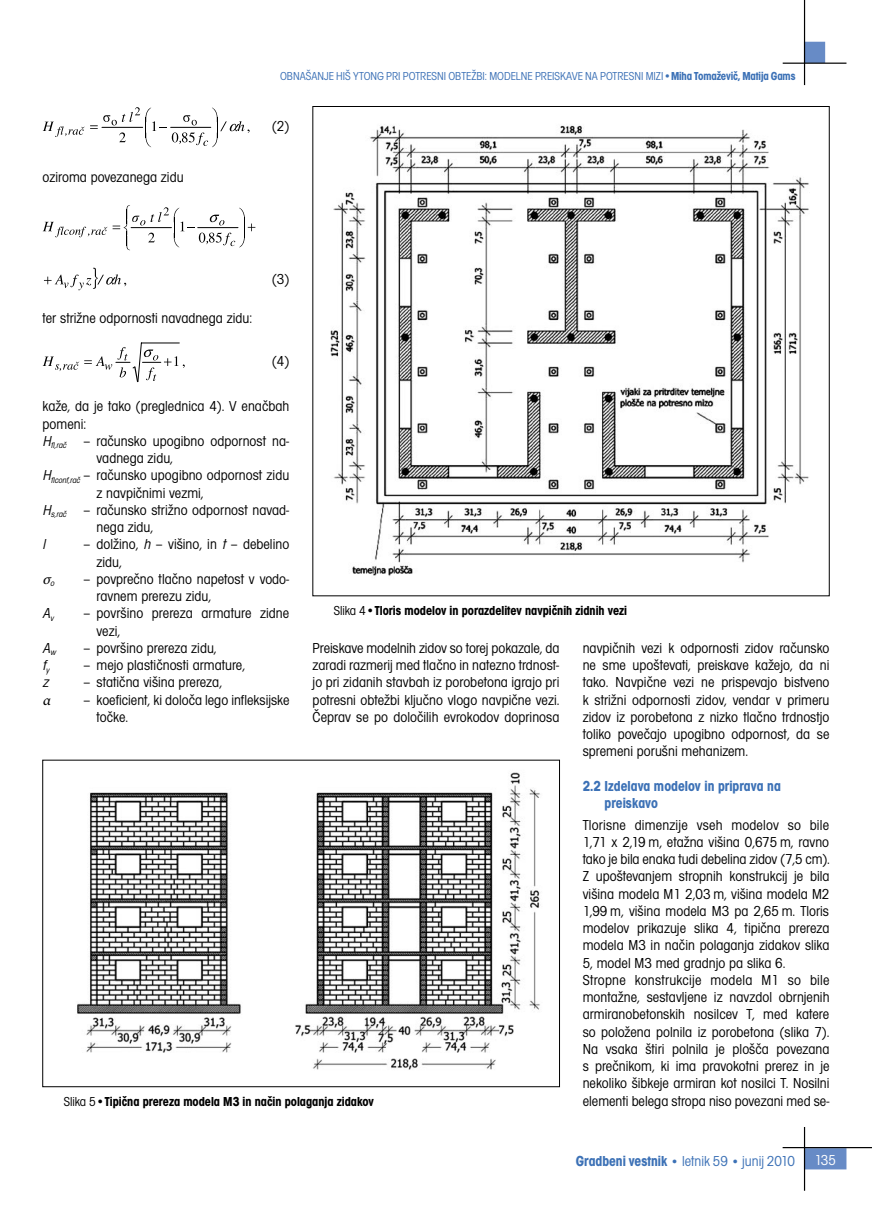
<style>
.page{position:relative;width:872px;height:1212px;background:#fff}
.page>*{position:absolute;margin:0;border:0;box-sizing:border-box;transform-origin:0 0}
.Osnovni_tekst{font:condensed 15px/17.2px "Avant Gar Got Itc TEE";color:#000}
.Osnovni_PK{font:700 condensed 15px/17.2px "Avant Gar Got Itc TEE";color:#3c71b6}
.t1{font:condensed 15px "Avant Gar Got Itc TEE";color:#3c71b6}
.Osnovni_tekst-2{font:italic condensed 15px "Avant Gar Got Itc TEE";color:#000}
.t2{font:condensed 15px "Avant Gar Got Itc TEE";color:#fff}
.Osnovni_tekst-3{font:italic 15px "Minion Pro";color:#000}
.Podpisi{font:700 condensed 13.5px "Avant Gar Got Itc TEE";color:#000}
.t3{font:condensed 12px "Avant Gar Got Itc TEE";color:#3c71b6}
.s1{font-weight:700}
.s2{font-style:italic}
.s3{font-weight:400}
.s4{color:#fff}
.s5{font-weight:700;font-size:13.5px}
</style>
<div class="page">
<div style="left:804px;top:1149px;width:41px;height:20px;background:#678bc6"></div>
<div style="left:804px;top:1148px;width:42px;height:21px;border:2px solid #678bc6"></div>
<hr style="left:782px;top:1147px;width:90px;height:1px;background:#000">
<hr style="left:804px;top:1127px;width:1px;height:64px;background:#000">
<div style="left:804px;top:42px;width:20px;height:20px;background:#678bc6"></div>
<div style="left:804px;top:42px;width:21px;height:21px;border:2px solid #678bc6"></div>
<hr style="left:782px;top:63px;width:64px;height:1px;background:#000">
<hr style="left:804px;top:0;width:1px;height:85px;background:#000">
<svg style="left:43px;top:107px;width:206px;height:40px"></svg>
<svg style="left:43px;top:205px;width:212px;height:45px"></svg>
<svg style="left:44px;top:268px;width:82px;height:22px"></svg>
<svg style="left:43px;top:342px;width:142px;height:40px"></svg>
<img style="left:330px;top:125px;width:479px;height:451px">
<img style="left:77px;top:772px;width:463px;height:298px">
<p class="Osnovni_tekst" style="left:43px;top:168px;width:143px">oziroma povezanega zidu</p>
<p class="t3" style="left:280px;top:70px;width:517px">OBNAŠANJE HIŠ YTONG PRI POTRESNI OBTEŽBI: MODELNE PREISKAVE NA POTRESNI MIZI•<span class="s1">Miha Tomaževič, Matija Gams</span></p>
<p class="Osnovni_tekst" style="left:272px;top:118px;width:19px">(2)</p>
<p class="Osnovni_tekst" style="left:43px;top:310px;width:211px">ter strižne odpornosti navadnega zidu:</p>
<p class="Osnovni_tekst" style="left:272px;top:271px;width:19px">(3)</p>
<p class="Osnovni_tekst" style="left:272px;top:353px;width:19px">(4)</p>
<p class="Osnovni_tekst" style="left:43px;top:398px;width:248px">kaže, da je tako (preglednica 4). V enačbah pomeni:</p>
<p class="Osnovni_tekst" style="left:97px;top:432px;width:194px;text-indent:-54px"><span class="s2">H</span><sub>fl,rač</sub> – računsko upogibno odpornost na&shy;vadnega zidu,</p>
<p class="Osnovni_tekst" style="left:97px;top:467px;width:194px;text-indent:-54px"><span class="s2">H</span><sub>flconf,rač</sub> – računsko upogibno odpornost zidu z navpičnimi vezmi,</p>
<p class="Osnovni_tekst" style="left:97px;top:501px;width:194px;text-indent:-54px"><span class="s2">H</span><sub>s,rač</sub> – računsko strižno odpornost navad&shy;nega zidu,</p>
<p class="Osnovni_tekst-2" style="left:43px;top:536px;width:8px">l</p>
<p class="Osnovni_tekst" style="left:97px;top:536px;width:194px;text-indent:-14px">– dolžino, <span class="s2">h</span> – višino, in <span class="s2">t</span> – debelino zidu,</p>
<p class="Osnovni_tekst-3" style="left:43px;top:569px;width:15px">σ<sub>o</sub></p>
<p class="Osnovni_tekst" style="left:97px;top:570px;width:194px;text-indent:-13px">– povprečno tlačno napetost v vodo&shy;ravnem prerezu zidu,</p>
<p class="Osnovni_tekst-2" style="left:43px;top:605px;width:15px">A<sub>v</sub></p>
<p class="Osnovni_tekst" style="left:97px;top:605px;width:194px;text-indent:-14px">– površino prereza armature zidne vezi,</p>
<p class="Osnovni_tekst-2" style="left:43px;top:639px;width:17px">A<sub>w</sub></p>
<p class="Osnovni_tekst" style="left:83px;top:639px;width:135px">– površino prereza zidu,</p>
<p class="Osnovni_tekst-2" style="left:43px;top:657px;width:10px">f<sub>y</sub></p>
<p class="Osnovni_tekst" style="left:83px;top:657px;width:164px">– mejo plastičnosti armature,</p>
<p class="Osnovni_tekst-2" style="left:43px;top:674px;width:11px">z</p>
<p class="Osnovni_tekst" style="left:83px;top:674px;width:140px">– statična višina prereza,</p>
<p class="Osnovni_tekst-3" style="left:43px;top:690px;width:14px">α</p>
<p class="Osnovni_tekst" style="left:97px;top:691px;width:194px;text-indent:-13px">– koeficient, ki določa lego infleksijske točke.</p>
<p class="Podpisi" style="left:334px;top:603px;width:295px"><span class="s3">Slika 4•</span>Tloris modelov in porazdelitev navpičnih zidnih vezi</p>
<p class="Osnovni_tekst" style="left:583px;top:639px;width:248px;text-align:justify">navpičnih vezi k odpornosti zidov računsko ne sme upoštevati, preiskave kažejo, da ni tako. Navpične vezi ne prispevajo bistveno k strižni odpornosti zidov, vendar v primeru zidov iz porobetona z nizko tlačno trdnostjo toliko povečajo upogibno odpornost, da se spremeni porušni mehanizem.</p>
<p class="Osnovni_PK" style="left:583px;top:777px;width:200px">2.2 Izdelava modelov in priprava na<br><span class="s4">2.2</span> preiskavo</p>
<p class="Osnovni_tekst" style="left:583px;top:816px;width:248px;text-align:justify">Tlorisne dimenzije vseh modelov so bile 1,71 x 2,19 m, etažna višina 0,675 m, ravno tako je bila enaka tudi debelina zidov (7,5 cm).<br>Z upoštevanjem stropnih konstrukcij je bila višina modela M1 2,03 m, višina modela M2<br>1,99 m, višina modela M3 pa 2,65 m. Tloris modelov prikazuje slika 4, tipična prereza modela M3 in način polaganja zidakov slika 5, model M3 med gradnjo pa slika 6.</p>
<p class="Osnovni_tekst" style="left:583px;top:971px;width:248px;text-align:justify">Stropne konstrukcije modela M1 so bile montažne, sestavljene iz navzdol obrnjenih armiranobetonskih nosilcev T, med katere so položena polnila iz porobetona (slika 7).<br>Na vsaka štiri polnila je plošča povezana s prečnikom, ki ima pravokotni prerez in je nekoliko šibkeje armiran kot nosilci T. Nosilni elementi belega stropa niso povezani med se-</p>
<p class="Osnovni_tekst" style="left:313px;top:639px;width:248px;text-align:justify">Preiskave modelnih zidov so torej pokazale, da zaradi razmerij med tlačno in natezno trdnost&shy;jo pri zidanih stavbah iz porobetona igrajo pri potresni obtežbi ključno vlogo navpične vezi.<br>Čeprav se po določilih evrokodov doprinosa</p>
<p class="Podpisi" style="left:64px;top:1093px;width:312px"><span class="s3">Slika 5•</span>Tipična prereza modela M3 in način polaganja zidakov</p>
<p class="t1" style="left:576px;top:1152px;width:220px"><span class="s1">Gradbeni vestnik</span> <span class="s5">•</span> letnik 59 <span class="s5">•</span> junij 2010</p>
<p class="t2" style="left:814px;top:1152px;width:23px">135</p>
</div>
